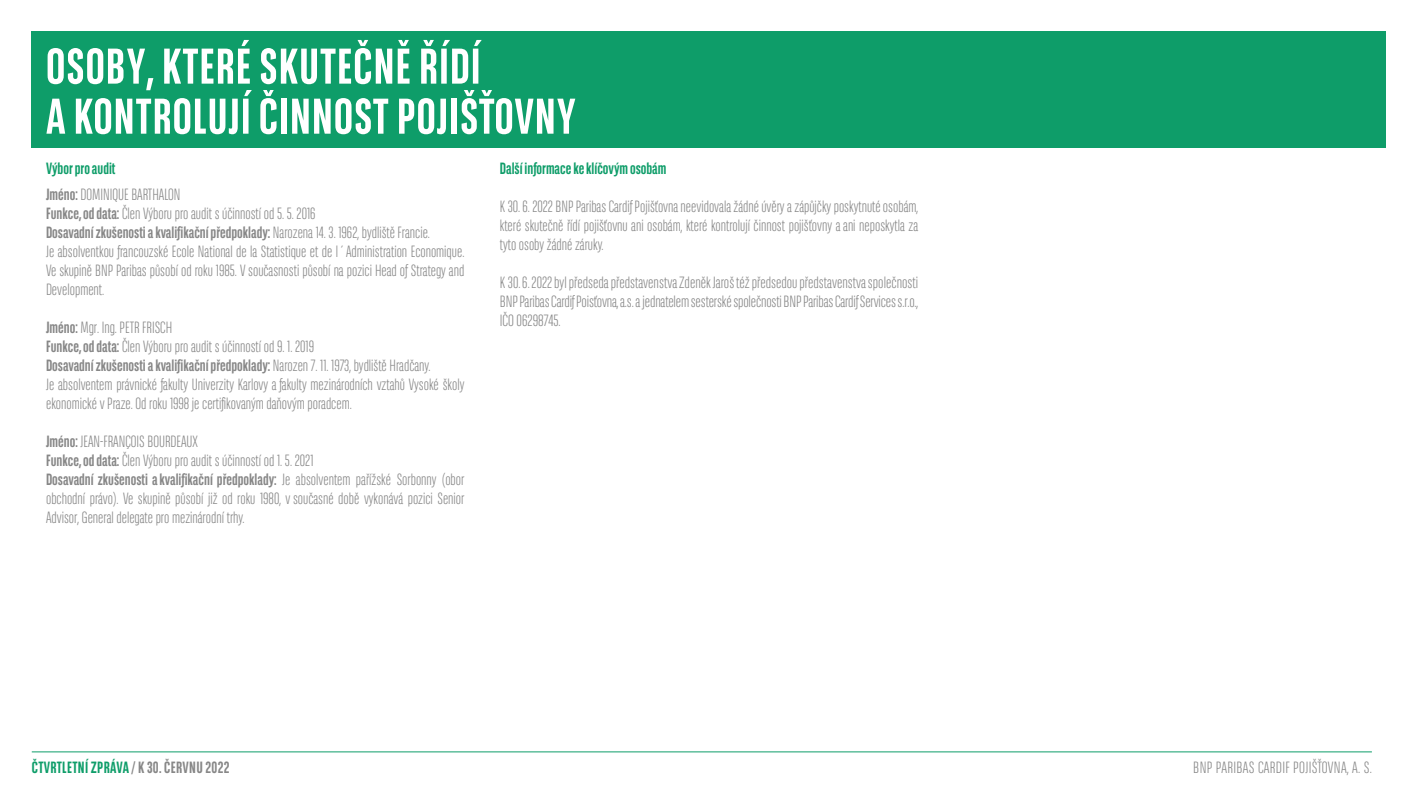
<style>
.page{position:relative;width:1418px;height:798px;background:#fff}
.page>*{position:absolute;margin:0;border:0;box-sizing:border-box;transform-origin:0 0}
.headline{font:700 50px "BNPP Sans Condensed";letter-spacing:.02em;color:#fff}
.text{font:300 16.25px/19px "BNPP Sans Condensed";color:#878787;text-align:justify}
.text-2{font:700 16.25px "BNPP Sans Condensed";color:#878787}
.text-3{font:700 16.25px "BNPP Sans Condensed";color:#0e9d69}
.text-4{font:700 16.25px "BNPP Sans Condensed";letter-spacing:.02em;color:#0e9d69}
.text-5{font:300 16.25px "BNPP Sans Condensed";letter-spacing:.02em;color:#878787}
.s1{font-weight:700}
.s2{font-weight:300}
.s3{color:#878787}
</style>
<div class="page">
<hr style="left:32px;top:751px;width:1339px;height:1px;background:#0e9d69">
<div style="left:32px;top:32px;width:1354px;height:116px;background:#0e9d69"></div>
<p class="headline" style="left:46px;top:37px;width:436px">OSOBY, KTERÉ SKUTEČNĚ ŘÍDÍ</p>
<p class="headline" style="left:46px;top:87px;width:531px">AKONTROLUJÍ ČINNOST POJIŠŤOVNY</p>
<p class="text-3" style="left:46px;top:158px;width:71px">Výbor pro audit</p>
<p class="text" style="left:46px;top:184px;width:136px"><span class="s1">Jméno:</span> DOMINIQUE BARTHALON</p>
<p class="text" style="left:46px;top:203px;width:271px"><span class="s1">Funkce, od data:</span> Člen Výboru pro audit s účinností od 5. 5. 2016</p>
<p class="text-2" style="left:46px;top:222px;width:385px">Dosavadní zkušenosti akvalifikační předpoklady: <span class="s2">Narozena 14. 3. 1962, bydliště Francie.</span></p>
<p class="text" style="left:46px;top:241px;width:420px">Je absolventkou francouzské Ecole National de la Statistique et de l´Administration Economique.<br>Ve skupině BNP Paribas působí od roku 1985. V současnosti působí na pozici Head of Strategy and Development.</p>
<p class="text" style="left:46px;top:317px;width:128px"><span class="s1">Jméno:</span> Mgr. Ing. PETR FRISCH</p>
<p class="text" style="left:46px;top:336px;width:269px"><span class="s1">Funkce, od data:</span> Člen Výboru pro audit s účinností od 9. 1. 2019</p>
<p class="text-2" style="left:46px;top:355px;width:386px">Dosavadní zkušenosti akvalifikační předpoklady: <span class="s2">Narozen 7. 11. 1973, bydliště Hradčany.</span></p>
<p class="text" style="left:46px;top:374px;width:420px">Je absolventem právnické fakulty Univerzity Karlovy a fakulty mezinárodních vztahů Vysoké školy ekonomické v Praze. Od roku 1998 je certifikovaným daňovým poradcem.</p>
<p class="text" style="left:46px;top:431px;width:153px"><span class="s1">Jméno:</span> JEAN-FRANÇOIS BOURDEAUX</p>
<p class="text" style="left:46px;top:450px;width:269px"><span class="s1">Funkce, od data:</span> Člen Výboru pro audit s účinností od 1. 5. 2021</p>
<p class="text" style="left:46px;top:469px;width:420px"><span class="s1">Dosavadní zkušenosti akvalifikační předpoklady:</span> Je absolventem pařížské Sorbonny (obor obchodní právo). Ve skupině působí již od roku 1980, v současné době vykonává pozici Senior Advisor, General delegate pro mezinárodní trhy.</p>
<p class="text-3" style="left:500px;top:158px;width:168px">Další informace ke klíčovým osobám</p>
<p class="text" style="left:500px;top:196px;width:420px">K 30. 6. 2022 BNP Paribas Cardif Pojišťovna neevidovala žádné úvěry a zápůjčky poskytnuté osobám, které skutečně řídí pojišťovnu ani osobám, které kontrolují činnost pojišťovny a ani neposkytla za tyto osoby žádné záruky.</p>
<p class="text" style="left:500px;top:272px;width:420px">K 30. 6. 2022 byl předseda představenstva Zdeněk Jaroš též předsedou představenstva společnosti BNP Paribas Cardif Poisťovna, a.s. a jednatelem sesterské společnosti BNP Paribas Cardif Services s.r.o., IČO 06298745.</p>
<p class="text-4" style="left:32px;top:757px;width:199px">ČTVRTLETNÍ ZPRÁVA <span class="s3">/ K 30. ČERVNU 2022</span></p>
<p class="text-5" style="left:1193px;top:757px;width:180px">BNP PARIBAS CARDIF POJIŠŤOVNA, A. S.</p>
</div>
